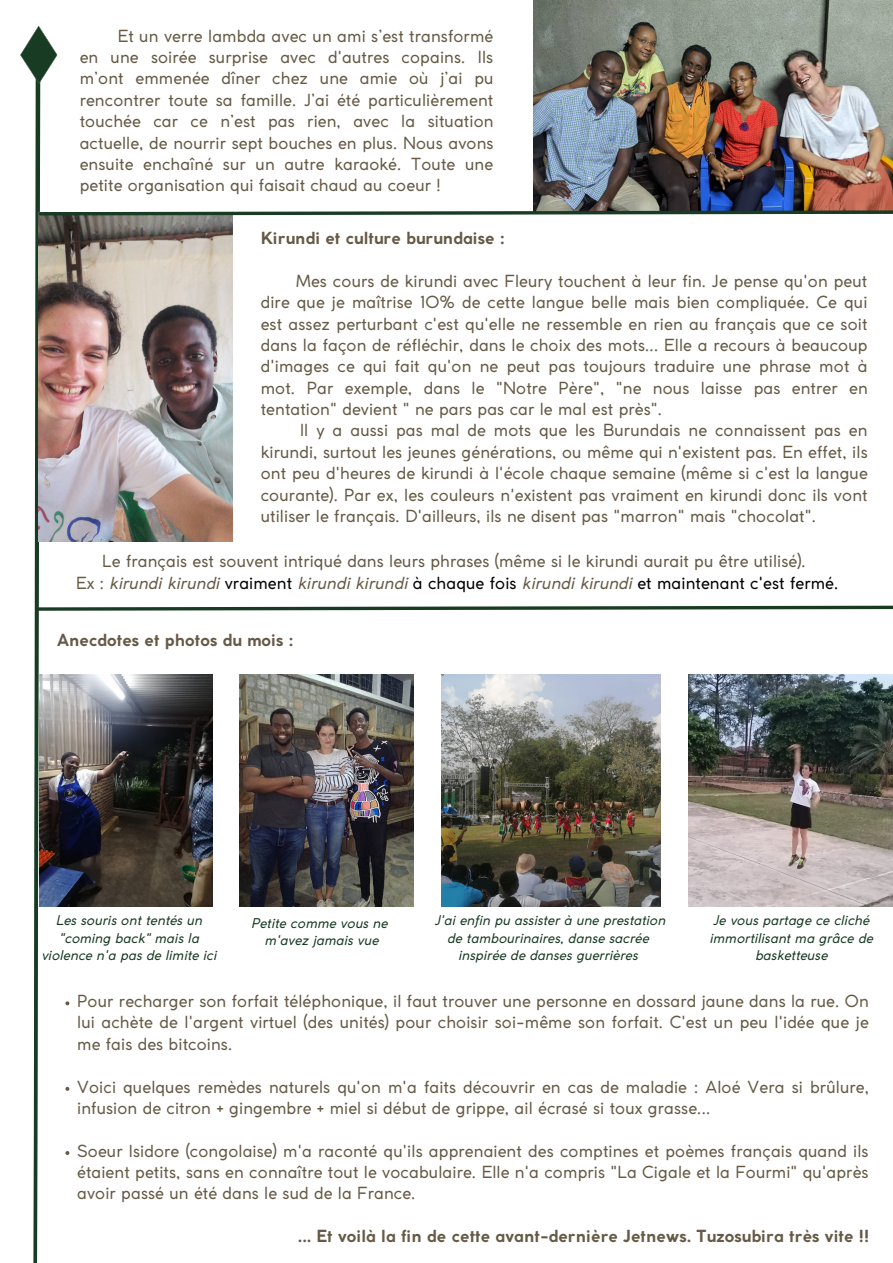
<style>
.page{position:relative;width:893px;height:1263px;background:#fff}
.page>*{position:absolute;margin:0;border:0;box-sizing:border-box;transform-origin:0 0}
.t1{font:16.5px/21.4px "Coco Gothic";letter-spacing:.005em;color:#665a46;text-align:justify}
.t2{font:700 16.5px "Coco Gothic";letter-spacing:.005em;color:#665a46}
.t3{font:italic 16.5px "Coco Gothic";letter-spacing:.005em;color:#665a46}
.t4{font:italic 13.35px/17.4px "Coco Gothic";letter-spacing:.005em;color:#183b23;text-align:center}
.s1{font-style:normal}
.s2{font-style:normal;color:#000}
</style>
<div class="page">
<img style="left:533px;top:0;width:360px;height:26px">
<img style="left:20px;top:26px;width:873px;height:1237px">
<p class="t1" style="left:80px;top:26px;width:415px;text-indent:38px">Et un verre lambda avec un ami s’est transformé en une soirée surprise avec d'autres copains. Ils m’ont emmenée dîner chez une amie où j’ai pu rencontrer toute sa famille. J’ai été particulièrement touchée car ce n’est pas rien, avec la situation actuelle, de nourrir sept bouches en plus. Nous avons ensuite enchaîné sur un autre karaoké. Toute une petite organisation qui faisait chaud au coeur !</p>
<p class="t2" style="left:261px;top:232px;width:245px">Kirundi et culture burundaise :</p>
<p class="t1" style="left:261px;top:272px;width:608px;text-indent:35px">Mes cours de kirundi avec Fleury touchent à leur fin. Je pense qu'on peut dire que je maîtrise 10% de cette langue belle mais bien compliquée. Ce qui est assez perturbant c'est qu'elle ne ressemble en rien au français que ce soit dans la façon de réfléchir, dans le choix des mots... Elle a recours à beaucoup d'images ce qui fait qu'on ne peut pas toujours traduire une phrase mot à mot. Par exemple, dans le "Notre Père", "ne nous laisse pas entrer en tentation" devient " ne pars pas car le mal est près".</p>
<p class="t1" style="left:261px;top:421px;width:608px;text-indent:39px">Il y a aussi pas mal de mots que les Burundais ne connaissent pas en kirundi, surtout les jeunes générations, ou même qui n'existent pas. En effet, ils ont peu d'heures de kirundi à l'école chaque semaine (même si c'est la langue courante). Par ex, les couleurs n'existent pas vraiment en kirundi donc ils vont utiliser le français. D'ailleurs, ils ne disent pas "marron" mais "chocolat".</p>
<p class="t1" style="left:102px;top:552px;width:705px">Le français est souvent intriqué dans leurs phrases (même si le kirundi aurait pu être utilisé).</p>
<p class="t3" style="left:76px;top:577px;width:764px"><span class="s1">Ex :</span> kirundi kirundi <span class="s2">vraiment</span> kirundi kirundi <span class="s2">à chaque fois</span> kirundi kirundi <span class="s2">et maintenant c'est fermé.</span></p>
<p class="t2" style="left:57px;top:633px;width:237px">Anecdotes et photos du mois :</p>
<p class="t4" style="left:41px;top:913px;width:177px">Les souris ont tentés un "coming back" mais la violence n'a pas de limite ici</p>
<p class="t4" style="left:251px;top:915px;width:138px">Petite comme vous ne</p>
<p class="t4" style="left:264px;top:933px;width:115px">m'avez jamais vue</p>
<p class="t4" style="left:435px;top:913px;width:232px">J'ai enfin pu assister à une prestation de tambourinaires, danse sacrée inspirée de danses guerrières</p>
<p class="t4" style="left:709px;top:913px;width:165px">Je vous partage ce cliché immortilisant ma grâce de basketteuse</p>
<p class="t1" style="left:77px;top:992px;width:793px">Pour recharger son forfait téléphonique, il faut trouver une personne en dossard jaune dans la rue. On lui achète de l'argent virtuel (des unités) pour choisir soi-même son forfait. C'est un peu l'idée que je me fais des bitcoins.</p>
<p class="t1" style="left:77px;top:1077px;width:793px">Voici quelques remèdes naturels qu'on m'a faits découvrir en cas de maladie : Aloé Vera si brûlure, infusion de citron + gingembre + miel si début de grippe, ail écrasé si toux grasse...</p>
<p class="t1" style="left:77px;top:1141px;width:793px">Soeur Isidore (congolaise) m'a raconté qu'ils apprenaient des comptines et poèmes français quand ils étaient petits, sans en connaître tout le vocabulaire. Elle n'a compris "La Cigale et la Fourmi" qu'après avoir passé un été dans le sud de la France.</p>
<p class="t2" style="left:298px;top:1230px;width:572px">... Et voilà la fin de cette avant-dernière Jetnews. Tuzosubira très vite !!</p>
</div>
